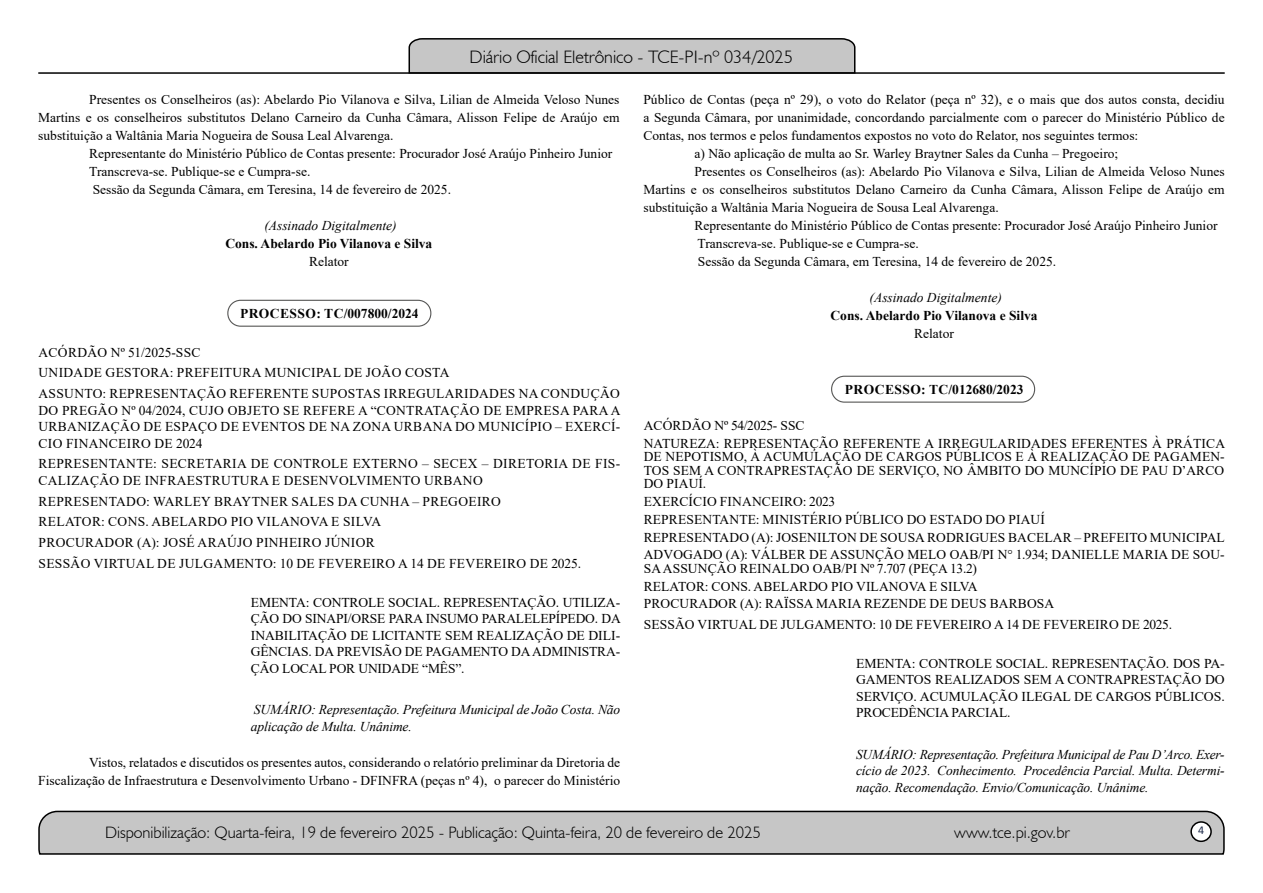
<style>
.page{position:relative;width:1263px;height:893px;background:#fff}
.page>*{position:absolute;margin:0;border:0;box-sizing:border-box;transform-origin:0 0}
.t1{font:300 18px "Humanist 521 BT";color:#000}
.t2{font:300 16.5px "Humanist 521 BT";color:#000}
.t3{font:13.5px/16.5px "Times New Roman";color:#000;text-align:justify}
.t4{font:13.5px/20.7px "Times New Roman";letter-spacing:.025em;color:#000}
.t5{font:italic 13.5px/16.5px "Times New Roman";letter-spacing:-.01em;color:#000}
.t6{font:700 13.5px "Times New Roman";color:#000}
.t7{font:700 13.5px "Times New Roman";letter-spacing:.02em;color:#000}
.t8{font:12px "Calibri";color:#212d4c}
</style>
<div class="page">
<svg style="left:38px;top:810px;width:1187px;height:45px;background:#b9b9b9"></svg>
<div style="left:1191px;top:822px;width:20px;height:19px;background:#fff;border-radius:50%"></div>
<div style="left:1190px;top:821px;width:22px;height:21px;border:2px solid #000;border-radius:50%"></div>
<hr style="left:38px;top:72px;width:1187px;height:2px;background:#000">
<svg style="left:408px;top:38px;width:448px;height:36px;background:#b3b3b3"></svg>
<div style="left:227px;top:300px;width:204px;height:27px;border:1px solid #575756;border-radius:13px"></div>
<div style="left:831px;top:376px;width:204px;height:27px;border:1px solid #575756;border-radius:13px"></div>
<h1 class="t1" style="left:469px;top:46px;width:325px">Diário Oficial Eletrônico - TCE-PI-nº 034/2025</h1>
<p class="t3" style="left:38px;top:90px;width:583px;line-height:18px;text-indent:51px">Presentes os Conselheiros (as): Abelardo Pio Vilanova e Silva, Lilian de Almeida Veloso Nunes Martins e os conselheiros substitutos Delano Carneiro da Cunha Câmara, Alisson Felipe de Araújo em substituição a Waltânia Maria Nogueira de Sousa Leal Alvarenga.</p>
<p class="t3" style="left:89px;top:144px;width:525px;line-height:18px;text-align:left">Representante do Ministério Público de Contas presente: Procurador José Araújo Pinheiro Junior<br>Transcreva-se. Publique-se e Cumpra-se.<br>Sessão da Segunda Câmara, em Teresina, 14 de fevereiro de 2025.</p>
<p class="t5" style="left:264px;top:216px;width:134px">(Assinado Digitalmente)</p>
<p class="t6" style="left:225px;top:233px;width:209px">Cons. Abelardo Pio Vilanova e Silva</p>
<p class="t3" style="left:309px;top:252px;width:41px">Relator</p>
<p class="t3" style="left:643px;top:90px;width:583px">Público de Contas (peça nº 29), o voto do Relator (peça nº 32), e o mais que dos autos consta, decidiu</p>
<p class="t3" style="left:643px;top:108px;width:583px">a Segunda Câmara, por unanimidade, concordando parcialmente com o parecer do Ministério Público de</p>
<p class="t3" style="left:643px;top:126px;width:496px">Contas, nos termos e pelos fundamentos expostos no voto do Relator, nos seguintes termos:</p>
<p class="t3" style="left:694px;top:144px;width:425px">a) Não aplicação de multa ao Sr. Warley Braytner Sales da Cunha – Pregoeiro;</p>
<p class="t3" style="left:694px;top:162px;width:532px">Presentes os Conselheiros (as): Abelardo Pio Vilanova e Silva, Lilian de Almeida Veloso Nunes</p>
<p class="t3" style="left:643px;top:180px;width:583px">Martins e os conselheiros substitutos Delano Carneiro da Cunha Câmara, Alisson Felipe de Araújo em</p>
<p class="t3" style="left:643px;top:198px;width:357px">substituição a Waltânia Maria Nogueira de Sousa Leal Alvarenga.</p>
<p class="t3" style="left:694px;top:216px;width:525px">Representante do Ministério Público de Contas presente: Procurador José Araújo Pinheiro Junior</p>
<p class="t3" style="left:698px;top:234px;width:223px">Transcreva-se. Publique-se e Cumpra-se.</p>
<p class="t3" style="left:698px;top:252px;width:360px">Sessão da Segunda Câmara, em Teresina, 14 de fevereiro de 2025.</p>
<p class="t5" style="left:869px;top:288px;width:134px">(Assinado Digitalmente)</p>
<p class="t6" style="left:830px;top:305px;width:209px">Cons. Abelardo Pio Vilanova e Silva</p>
<p class="t3" style="left:914px;top:324px;width:41px">Relator</p>
<p class="t7" style="left:240px;top:304px;width:180px">PROCESSO: TC/007800/2024</p>
<p class="t4" style="left:38px;top:341px;width:583px">ACÓRDÃO Nº 51/2025-SSC<br>UNIDADE GESTORA: PREFEITURA MUNICIPAL DE JOÃO COSTA<br>ASSUNTO: REPRESENTAÇÃO REFERENTE SUPOSTAS IRREGULARIDADES NA CONDUÇÃO</p>
<p class="t3" style="left:38px;top:401px;width:584px">DO PREGÃO Nº 04/2024, CUJO OBJETO SE REFERE A “CONTRATAÇÃO DE EMPRESA PARA A URBANIZAÇÃO DE ESPAÇO DE EVENTOS DE NA ZONA URBANA DO MUNICÍPIO – EXERCÍ-CIO FINANCEIRO DE 2024</p>
<p class="t4" style="left:38px;top:455px;width:583px;line-height:16.5px">REPRESENTANTE: SECRETARIA DE CONTROLE EXTERNO – SECEX – DIRETORIA DE FIS-<br>CALIZAÇÃO DE INFRAESTRUTURA E DESENVOLVIMENTO URBANO</p>
<p class="t4" style="left:38px;top:490px;width:544px">REPRESENTADO: WARLEY BRAYTNER SALES DA CUNHA – PREGOEIRO<br>RELATOR: CONS. ABELARDO PIO VILANOVA E SILVA<br>PROCURADOR (A): JOSÉ ARAÚJO PINHEIRO JÚNIOR<br>SESSÃO VIRTUAL DE JULGAMENTO: 10 DE FEVEREIRO A 14 DE FEVEREIRO DE 2025.</p>
<p class="t3" style="left:251px;top:593px;width:372px">EMENTA: CONTROLE SOCIAL. REPRESENTAÇÃO. UTILIZA-ÇÃO DO SINAPI/ORSE PARA INSUMO PARALELEPÍPEDO. DA INABILITAÇÃO DE LICITANTE SEM REALIZAÇÃO DE DILI-GÊNCIAS. DA PREVISÃO DE PAGAMENTO DA ADMINISTRA-ÇÃO LOCAL POR UNIDADE “MÊS”.</p>
<p class="t5" style="left:251px;top:701px;width:371px">SUMÁRIO: Representação. Prefeitura Municipal de João Costa. Não aplicação de Multa. Unânime.</p>
<p class="t3" style="left:38px;top:753px;width:583px;line-height:18px;text-align:right">Vistos, relatados e discutidos os presentes autos, considerando o relatório preliminar da Diretoria de<br>Fiscalização de Infraestrutura e Desenvolvimento Urbano - DFINFRA (peças nº 4), o parecer do Ministério</p>
<p class="t7" style="left:845px;top:380px;width:180px">PROCESSO: TC/012680/2023</p>
<p class="t3" style="left:644px;top:416px;width:583px;line-height:17.7px">ACÓRDÃO Nº 54/2025- SSC<br>NATUREZA: REPRESENTAÇÃO REFERENTE A IRREGULARIDADES EFERENTES À PRÁTICA</p>
<p class="t3" style="left:644px;top:450px;width:582px;line-height:13.5px">DE NEPOTISMO, À ACUMULAÇÃO DE CARGOS PÚBLICOS E À REALIZAÇÃO DE PAGAMEN-TOS SEM A CONTRAPRESTAÇÃO DE SERVIÇO, NO ÂMBITO DO MUNCÍPIO DE PAU D’ARCO DO PIAUÍ.</p>
<p class="t3" style="left:644px;top:492px;width:583px;line-height:17.7px;text-align:left">EXERCÍCIO FINANCEIRO: 2023<br>REPRESENTANTE: MINISTÉRIO PÚBLICO DO ESTADO DO PIAUÍ<br>REPRESENTADO (A): JOSENILTON DE SOUSA RODRIGUES BACELAR – PREFEITO MUNICIPAL ADVOGADO (A): VÁLBER DE ASSUNÇÃO MELO OAB/PI N° 1.934; DANIELLE MARIA DE SOU-</p>
<p class="t3" style="left:644px;top:559px;width:412px;line-height:17.7px;text-align:left">SA ASSUNÇÃO REINALDO OAB/PI Nº 7.707 (PEÇA 13.2)<br>RELATOR: CONS. ABELARDO PIO VILANOVA E SILVA<br>PROCURADOR (A): RAÏSSA MARIA REZENDE DE DEUS BARBOSA</p>
<p class="t3" style="left:644px;top:616px;width:530px">SESSÃO VIRTUAL DE JULGAMENTO: 10 DE FEVEREIRO A 14 DE FEVEREIRO DE 2025.</p>
<p class="t3" style="left:856px;top:655px;width:370px">EMENTA: CONTROLE SOCIAL. REPRESENTAÇÃO. DOS PA-GAMENTOS REALIZADOS SEM A CONTRAPRESTAÇÃO DO SERVIÇO. ACUMULAÇÃO ILEGAL DE CARGOS PÚBLICOS.<br>PROCEDÊNCIA PARCIAL.</p>
<p class="t5" style="left:856px;top:746px;width:370px;text-align:justify">SUMÁRIO: Representação. Prefeitura Municipal de Pau D’Arco. Exer&shy;cício de 2023. Conhecimento. Procedência Parcial. Multa. Determi&shy;nação. Recomendação. Envio/Comunicação. Unânime.</p>
<p class="t2" style="left:105px;top:822px;width:657px">Disponibilização: Quarta-feira, 19 de fevereiro 2025 - Publicação: Quinta-feira, 20 de fevereiro de 2025</p>
<p class="t2" style="left:954px;top:822px;width:117px">www.tce.pi.gov.br</p>
<p class="t8" style="left:1198px;top:821px;width:8px">4</p>
</div>
